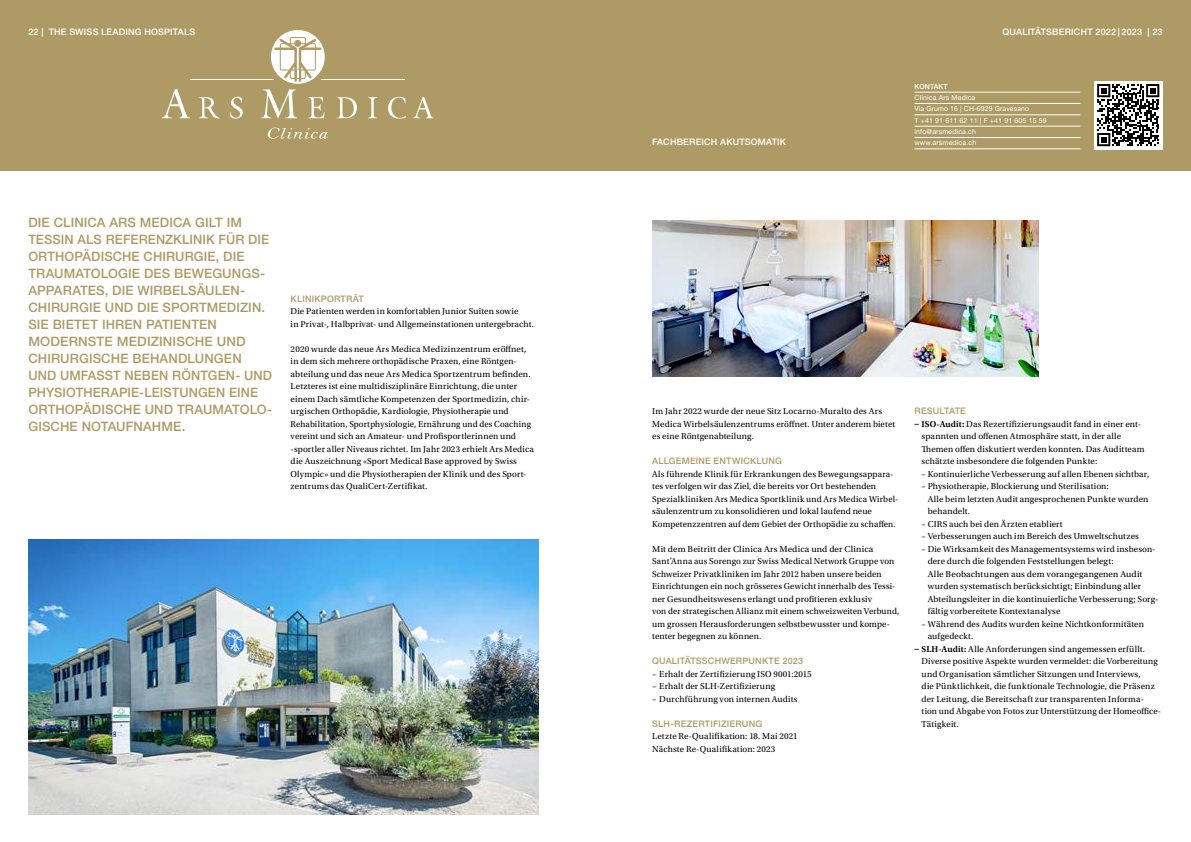
<style>
.page{position:relative;width:1191px;height:842px;background:#fff}
.page>*{position:absolute;margin:0;border:0;box-sizing:border-box;transform-origin:0 0}
.t1{font:500 13px/17px "Helvetica Neue LT Pro";letter-spacing:.01em;color:#ae9a64}
.t2{font:9px/12.5px "Utopia Std";letter-spacing:.01em;color:#000}
.t3{font:500 9px "Helvetica Neue LT Std";letter-spacing:.02em;color:#ae9a64}
.t4{font:500 9px "Helvetica Neue LT Std";letter-spacing:.02em;color:#fff}
.t5{font:7px/11.3px "Helvetica Neue LT Std";letter-spacing:.02em;color:#fff}
.t6{font:500 7px "Helvetica Neue LT Std";letter-spacing:.02em;color:#fff}
.s1{font-family:"Marselis Pro"}
.s2{font-weight:600}
</style>
<div class="page">
<div style="left:0;top:0;width:1191px;height:171px;background:#ae9a64"></div>
<img style="left:28px;top:539px;width:511px;height:275px">
<img style="left:652px;top:220px;width:386px;height:157px">
<svg style="left:199px;top:97px;width:21px;height:21px"></svg>
<svg style="left:337px;top:97px;width:20px;height:21px"></svg>
<svg style="left:388px;top:97px;width:18px;height:22px"></svg>
<svg style="left:162px;top:89px;width:28px;height:29px"></svg>
<svg style="left:230px;top:97px;width:13px;height:22px"></svg>
<svg style="left:368px;top:97px;width:9px;height:21px"></svg>
<svg style="left:413px;top:97px;width:20px;height:21px"></svg>
<hr style="left:321px;top:79px;width:84px;height:1px;background:#fff">
<hr style="left:191px;top:79px;width:83px;height:1px;background:#fff">
<svg style="left:261px;top:30px;width:64px;height:88px"></svg>
<svg style="left:268px;top:128px;width:60px;height:11px"></svg>
<hr style="left:914px;top:92px;width:166px;height:1px;background:#fff">
<hr style="left:914px;top:103px;width:166px;height:1px;background:#fff">
<hr style="left:914px;top:115px;width:166px;height:1px;background:#fff">
<hr style="left:914px;top:126px;width:166px;height:1px;background:#fff">
<hr style="left:914px;top:137px;width:166px;height:1px;background:#fff">
<hr style="left:914px;top:148px;width:166px;height:1px;background:#fff">
<div style="left:1093px;top:81px;width:69px;height:68px;background:#fff"></div>
<svg style="left:1097px;top:84px;width:62px;height:62px"></svg>
<p class="t4" style="left:28px;top:26px;width:168px">22 | THE SWISS LEADING HOSPITALS</p>
<p class="t4" style="left:1002px;top:26px;width:162px">QUALITÄTSBERICHT 2022 | 2023 | 23</p>
<p class="t1" style="left:28px;top:214px;width:245px">DIE CLINICA ARS MEDICA GILT IM<br>TESSIN ALS REFERENZKLINIK FÜR DIE<br>ORTHOPÄDISCHE CHIRURGIE, DIE<br>TRAUMATOLOGIE DES BEWEGUNGS-<br>APPARATES, DIE WIRBELSÄULEN-<br>CHIRURGIE UND DIE SPORTMEDIZIN.<br>SIE BIETET IHREN PATIENTEN<br>MODERNSTE MEDIZINISCHE UND<br>CHIRURGISCHE BEHANDLUNGEN<br>UND UMFASST NEBEN RÖNTGEN- UND<br>PHYSIOTHERAPIE-LEISTUNGEN EINE<br>ORTHOPÄDISCHE UND TRAUMATOLO-<br>GISCHE NOTAUFNAHME.</p>
<p class="t3" style="left:291px;top:293px;width:75px">KLINIKPORTRÄT</p>
<p class="t2" style="left:291px;top:305px;width:245px">Die Patienten werden in komfortablen Junior Suiten sowie<br>in Privat-, Halbprivat- und Allgemeinstationen untergebracht.</p>
<p class="t2" style="left:291px;top:343px;width:245px">2020 wurde das neue Ars Medica Medizinzentrum eröffnet, in dem sich mehrere orthopädische Praxen, eine Röntgen&shy;abteilung und das neue Ars Medica Sportzentrum befinden.<br>Letzteres ist eine multidisziplinäre Einrichtung, die unter einem Dach sämtliche Kompetenzen der Sportmedizin, chir&shy;urgischen Orthopädie, Kardiologie, Physiotherapie und Rehabilitation, Sportphysiologie, Ernährung und des Coaching vereint und sich an Amateur- und Profisportlerinnen und -sportler aller Niveaus richtet. Im Jahr 2023 erhielt Ars Medica die Auszeichnung «Sport Medical Base approved by Swiss Olympic» und die Physiotherapien der Klinik und des Sport&shy;zentrums das QualiCert-Zertifikat.</p>
<p class="t4" style="left:652px;top:137px;width:135px">FACHBEREICH AKUTSOMATIK</p>
<p class="t6" style="left:914px;top:82px;width:35px">KONTAKT</p>
<p class="t5" style="left:914px;top:92px;width:134px">Clinica Ars Medica<br>Via Grumo 16 | CH-6929 Gravesano<br>T +41 91 611 62 11 | F +41 91 605 15 59 info@arsmedica.ch<br>www.arsmedica.ch</p>
<p class="t2" style="left:652px;top:405px;width:245px">Im Jahr 2022 wurde der neue Sitz Locarno-Muralto des Ars<br>Medica Wirbelsäulenzentrums eröffnet. Unter anderem bietet es eine Röntgenabteilung.</p>
<p class="t3" style="left:652px;top:456px;width:131px">ALLGEMEINE ENTWICKLUNG</p>
<p class="t2" style="left:652px;top:468px;width:246px">Als führende Klinik für Erkrankungen des Bewegungsappara&shy;tes verfolgen wir das Ziel, die bereits vor Ort bestehenden Spezialkliniken Ars Medica Sportklinik und Ars Medica Wirbel&shy;säulenzentrum zu konsolidieren und lokal laufend neue Kompetenzzentren auf dem Gebiet der Orthopädie zu schaffen.</p>
<p class="t2" style="left:652px;top:543px;width:248px">Mit dem Beitritt der Clinica Ars Medica und der Clinica Sant’Anna aus Sorengo zur Swiss Medical Network Gruppe von Schweizer Privatkliniken im Jahr 2012 haben unsere beiden Einrichtungen ein noch grösseres Gewicht innerhalb des Tessi&shy;ner Gesundheitswesens erlangt und profitieren exklusiv<br>von der strategischen Allianz mit einem schweizweiten Verbund, um grossen Herausforderungen selbstbewusster und kompe&shy;tenter begegnen zu können.</p>
<p class="t3" style="left:652px;top:656px;width:152px">QUALITÄTSSCHWERPUNKTE 2023</p>
<p class="t2" style="left:652px;top:668px;width:161px">– Erhalt der Zertifizierung ISO 9001:2015</p>
<p class="t2" style="left:652px;top:680px;width:124px">– Erhalt der SLH-Zertifizierung</p>
<p class="t2" style="left:652px;top:693px;width:147px">– Durchführung von internen Audits</p>
<p class="t3" style="left:652px;top:718px;width:111px">SLH-REZERTIFIZIERUNG</p>
<p class="t2" style="left:652px;top:730px;width:147px">Letzte Re-Qualifikation: 18. Mai 2021<br>Nächste Re-Qualifikation: 2023</p>
<p class="t3" style="left:914px;top:406px;width:53px">RESULTATE</p>
<p class="t2" style="left:921px;top:418px;width:225px;text-indent:-7px"><span class="s1">–</span> <span class="s2">ISO-Audit:</span> Das Rezertifizierungsaudit fand in einer ent&shy;spannten und offenen Atmosphäre statt, in der alle Themen offen diskutiert werden konnten. Das Auditteam schätzte insbesondere die folgenden Punkte:</p>
<p class="t2" style="left:921px;top:468px;width:229px">– Kontinuierliche Verbesserung auf allen Ebenen sichtbar,</p>
<p class="t2" style="left:927px;top:480px;width:222px;text-indent:-6px">– Physiotherapie, Blockierung und Sterilisation:<br>Alle beim letzten Audit angesprochenen Punkte wurden behandelt.</p>
<p class="t2" style="left:921px;top:518px;width:143px">– CIRS auch bei den Ärzten etabliert</p>
<p class="t2" style="left:921px;top:530px;width:219px">– Verbesserungen auch im Bereich des Umweltschutzes</p>
<p class="t2" style="left:927px;top:543px;width:232px;text-indent:-6px">– Die Wirksamkeit des Managementsystems wird insbeson&shy;dere durch die folgenden Feststellungen belegt:<br>Alle Beobachtungen aus dem vorangegangenen Audit wurden systematisch berücksichtigt; Einbindung aller Abteilungsleiter in die kontinuierliche Verbesserung; Sorg&shy;fältig vorbereitete Kontextanalyse</p>
<p class="t2" style="left:927px;top:618px;width:218px;text-indent:-6px">– Während des Audits wurden keine Nichtkonformitäten aufgedeckt.</p>
<p class="t2" style="left:921px;top:643px;width:241px;text-indent:-7px"><span class="s1">–</span> <span class="s2">SLH-Audit:</span> Alle Anforderungen sind angemessen erfüllt.<br>Diverse positive Aspekte wurden vermeldet: die Vorbereitung und Organisation sämtlicher Sitzungen und Interviews,<br>die Pünktlichkeit, die funktionale Technologie, die Präsenz der Leitung, die Bereitschaft zur transparenten Informa-<br>tion und Abgabe von Fotos zur Unterstützung der Homeoffice-Tätigkeit.</p>
</div>
